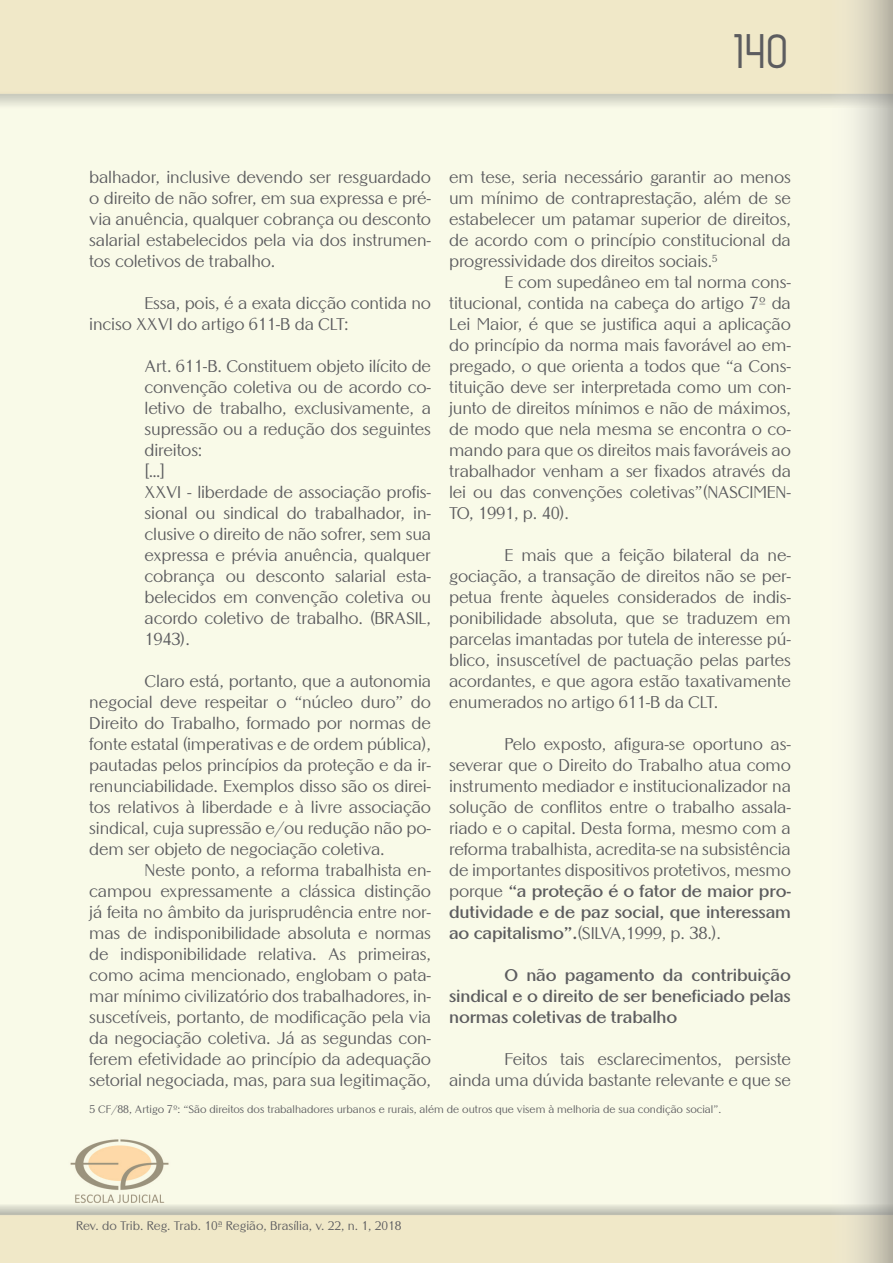
<style>
.page{position:relative;width:893px;height:1263px;background:#fff}
.page>*{position:absolute;margin:0;border:0;box-sizing:border-box;transform-origin:0 0}
.t1{font:49.5px "Zag";color:#5c5c5f}
.TEXTO_GERAL{font:16.5px/21px "Altrincham";letter-spacing:-.01em;color:#5c5c5f;text-align:justify}
.TEXTO_GERAL-2{font:700 16.5px/21px "Altrincham";letter-spacing:-.01em;color:#5c5c5f;text-align:justify}
.t2{font:12px "Altrincham";color:#5c5c5f}
.RODAPE{font:10.5px "Altrincham";color:#5c5c5f}
.s1{font-weight:700}
</style>
<div class="page">
<p class="t1" style="left:736px;top:24px;width:56px">140</p>
<p class="TEXTO_GERAL" style="left:449px;top:167px;width:343px">em tese, seria necessário garantir ao menos um mínimo de contraprestação, além de se estabelecer um patamar superior de direitos, de acordo com o princípio constitucional da progressividade dos direitos sociais.<sup>5</sup></p>
<p class="TEXTO_GERAL" style="left:449px;top:272px;width:343px;text-indent:55px">E com supedâneo em tal norma cons&shy;titucional, contida na cabeça do artigo 7º da Lei Maior, é que se justifica aqui a aplicação do princípio da norma mais favorável ao em&shy;pregado, o que orienta a todos que “a Cons&shy;tituição deve ser interpretada como um con&shy;junto de direitos mínimos e não de máximos, de modo que nela mesma se encontra o co&shy;mando para que os direitos mais favoráveis ao trabalhador venham a ser fixados através da lei ou das convenções coletivas”(NASCIMEN-TO, 1991, p. 40).</p>
<p class="TEXTO_GERAL" style="left:449px;top:545px;width:343px;text-indent:55px">E mais que a feição bilateral da ne&shy;gociação, a transação de direitos não se per&shy;petua frente àqueles considerados de indis&shy;ponibilidade absoluta, que se traduzem em parcelas imantadas por tutela de interesse pú&shy;blico, insuscetível de pactuação pelas partes acordantes, e que agora estão taxativamente enumerados no artigo 611-B da CLT.</p>
<p class="TEXTO_GERAL" style="left:449px;top:734px;width:343px;text-indent:55px">Pelo exposto, afigura-se oportuno as&shy;severar que o Direito do Trabalho atua como instrumento mediador e institucionalizador na solução de conflitos entre o trabalho assala&shy;riado e o capital. Desta forma, mesmo com a reforma trabalhista, acredita-se na subsistência de importantes dispositivos protetivos, mesmo porque <span class="s1">“a proteção é o fator de maior pro&shy;dutividade e de paz social, que interessam ao capitalismo”.</span>(SILVA,1999, p. 38.).</p>
<p class="TEXTO_GERAL-2" style="left:449px;top:965px;width:343px;text-indent:55px">O não pagamento da contribuição sindical e o direito de ser beneficiado pelas normas coletivas de trabalho</p>
<p class="TEXTO_GERAL" style="left:449px;top:1049px;width:343px;text-align:right">Feitos tais esclarecimentos, persiste<br>ainda uma dúvida bastante relevante e que se</p>
<p class="RODAPE" style="left:90px;top:1102px;width:633px">5 CF/88, Artigo 7º: “São direitos dos trabalhadores urbanos e rurais, além de outros que visem à melhoria de sua condição social”.</p>
<p class="TEXTO_GERAL" style="left:89px;top:167px;width:343px">balhador, inclusive devendo ser resguardado o direito de não sofrer, em sua expressa e pré&shy;via anuência, qualquer cobrança ou desconto salarial estabelecidos pela via dos instrumen&shy;tos coletivos de trabalho.</p>
<p class="TEXTO_GERAL" style="left:89px;top:293px;width:343px;text-indent:55px">Essa, pois, é a exata dicção contida no inciso XXVI do artigo 611-B da CLT:</p>
<p class="TEXTO_GERAL" style="left:145px;top:356px;width:288px">Art. 611-B. Constituem objeto ilícito de convenção coletiva ou de acordo co&shy;letivo de trabalho, exclusivamente, a supressão ou a redução dos seguintes direitos:</p>
<p class="TEXTO_GERAL" style="left:145px;top:461px;width:22px">[…]</p>
<p class="TEXTO_GERAL" style="left:145px;top:482px;width:288px">XXVI - liberdade de associação profis&shy;sional ou sindical do trabalhador, in&shy;clusive o direito de não sofrer, sem sua expressa e prévia anuência, qualquer cobrança ou desconto salarial esta&shy;belecidos em convenção coletiva ou acordo coletivo de trabalho. (BRASIL, 1943).</p>
<p class="TEXTO_GERAL" style="left:89px;top:671px;width:343px;text-indent:55px">Claro está, portanto, que a autonomia negocial deve respeitar o “núcleo duro” do Direito do Trabalho, formado por normas de fonte estatal (imperativas e de ordem pública), pautadas pelos princípios da proteção e da ir&shy;renunciabilidade. Exemplos disso são os direi&shy;tos relativos à liberdade e à livre associação sindical, cuja supressão e/ou redução não po&shy;dem ser objeto de negociação coletiva.</p>
<p class="TEXTO_GERAL" style="left:89px;top:860px;width:343px;text-indent:55px">Neste ponto, a reforma trabalhista en&shy;campou expressamente a clássica distinção já feita no âmbito da jurisprudência entre nor&shy;mas de indisponibilidade absoluta e normas de indisponibilidade relativa. As primeiras, como acima mencionado, englobam o pata&shy;mar mínimo civilizatório dos trabalhadores, in&shy;suscetíveis, portanto, de modificação pela via da negociação coletiva. Já as segundas con&shy;ferem efetividade ao princípio da adequação setorial negociada, mas, para sua legitimação,</p>
<p class="t2" style="left:76px;top:1219px;width:327px">Rev. do Trib. Reg. Trab. 10ª Região, Brasília, v. 22, n. 1, 2018</p>
</div>
